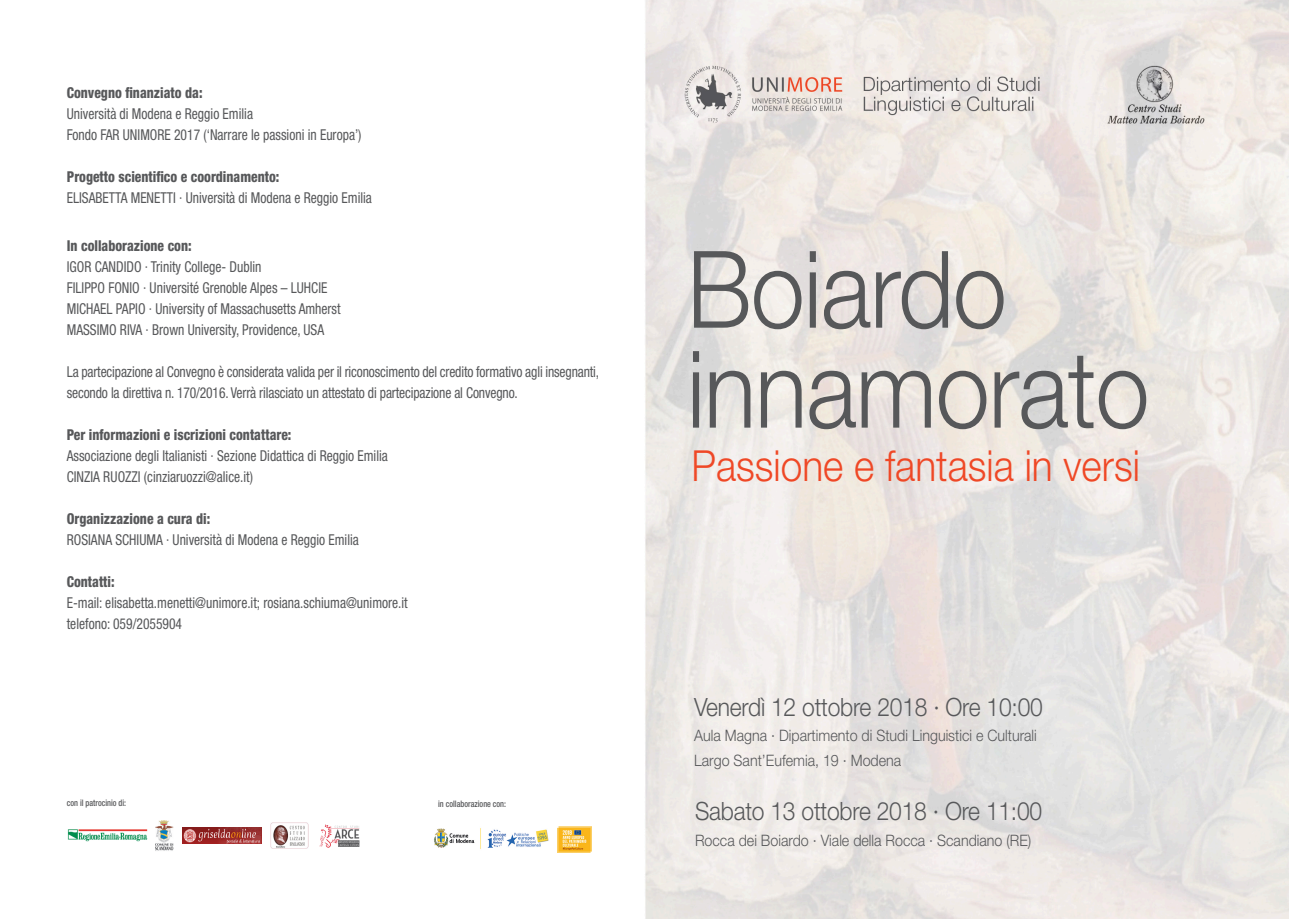
<style>
.page{position:relative;width:1289px;height:919px;background:#fff}
.page>*{position:absolute;margin:0;border:0;box-sizing:border-box;transform-origin:0 0}
.t1{font:300 107.1px/99.9px "Helvetica Neue LT Std";letter-spacing:-.01em;color:#57585a;scale:.91 1}
.t2{font:300 42.9px "Helvetica Neue LT Std";color:#ef4826;scale:.91 1}
.t3{font:300 25.2px "Helvetica Neue LT Std";letter-spacing:-.01em;color:#57585a;scale:.91 1}
.t4{font:300 15.75px/25.2px "Helvetica Neue LT Std";color:#57585a;scale:.91 1}
.t5{font:condensed 15px/21px "Helvetica Neue LT Std";color:#57585a;scale:.91 1}
.t6{font:800 condensed 15px "Helvetica Neue LT Std";color:#57585a;scale:.91 1}
.t7{font:500 condensed 9px "Helvetica Neue LT Std";color:#57585a;scale:.91 1}
</style>
<div class="page">
<img style="left:557px;top:826px;width:34px;height:26px">
<img style="left:434px;top:828px;width:115px;height:21px">
<img style="left:67px;top:829px;width:81px;height:12px">
<img style="left:155px;top:820px;width:18px;height:31px">
<img style="left:183px;top:827px;width:78px;height:16px">
<img style="left:271px;top:822px;width:38px;height:25px">
<img style="left:319px;top:824px;width:41px;height:23px">
<img style="left:645px;top:0;width:643px;height:918px">
<p class="t6" style="left:67px;top:83px;width:151px">Convegno finanziato da:</p>
<p class="t5" style="left:67px;top:103px;width:325px">Università di Modena e Reggio Emilia<br>Fondo FAR UNIMORE 2017 (‘Narrare le passioni in Europa’)</p>
<p class="t6" style="left:67px;top:167px;width:235px">Progetto scientifico e coordinamento:</p>
<p class="t5" style="left:67px;top:187px;width:337px">ELISABETTA MENETTI · Università di Modena e Reggio Emilia</p>
<p class="t6" style="left:67px;top:236px;width:139px">In collaborazione con:</p>
<p class="t5" style="left:67px;top:256px;width:302px">IGOR CANDIDO · Trinity College- Dublin<br>FILIPPO FONIO · Université Grenoble Alpes – LUHCIE MICHAEL PAPIO · University of Massachusetts Amherst MASSIMO RIVA · Brown University, Providence, USA</p>
<p class="t5" style="left:67px;top:361px;width:586px">La partecipazione al Convegno è considerata valida per il riconoscimento del credito formativo agli insegnanti, secondo la direttiva n. 170/2016. Verrà rilasciato un attestato di partecipazione al Convegno.</p>
<p class="t6" style="left:67px;top:425px;width:248px">Per informazioni e iscrizioni contattare:</p>
<p class="t5" style="left:67px;top:445px;width:354px">Associazione degli Italianisti · Sezione Didattica di Reggio Emilia<br>CINZIA RUOZZI (cinziaruozzi@alice.it)</p>
<p class="t6" style="left:67px;top:509px;width:159px">Organizzazione a cura di:</p>
<p class="t5" style="left:67px;top:529px;width:322px">ROSIANA SCHIUMA · Università di Modena e Reggio Emilia</p>
<p class="t6" style="left:67px;top:572px;width:54px">Contatti:</p>
<p class="t5" style="left:67px;top:592px;width:376px">E-mail: elisabetta.menetti@unimore.it; rosiana.schiuma@unimore.it telefono: 059/2055904</p>
<p class="t7" style="left:67px;top:797px;width:67px">con il patrocinio di:</p>
<p class="t7" style="left:438px;top:797px;width:76px">in collaborazione con:</p>
<h1 class="t1" style="left:687px;top:237px;width:509px">Boiardo innamorato</h1>
<h2 class="t2" style="left:691px;top:439px;width:494px">Passione e fantasia in versi</h2>
<h3 class="t3" style="left:694px;top:691px;width:384px">Venerdì 12 ottobre 2018 · Ore 10:00</h3>
<p class="t4" style="left:694px;top:722px;width:378px">Aula Magna · Dipartimento di Studi Linguistici e Culturali<br>Largo Sant’Eufemia, 19 · Modena</p>
<h3 class="t3" style="left:695px;top:795px;width:383px">Sabato 13 ottobre 2018 · Ore 11:00</h3>
<p class="t4" style="left:695px;top:826px;width:371px">Rocca dei Boiardo · Viale della Rocca · Scandiano (RE)</p>
</div>
